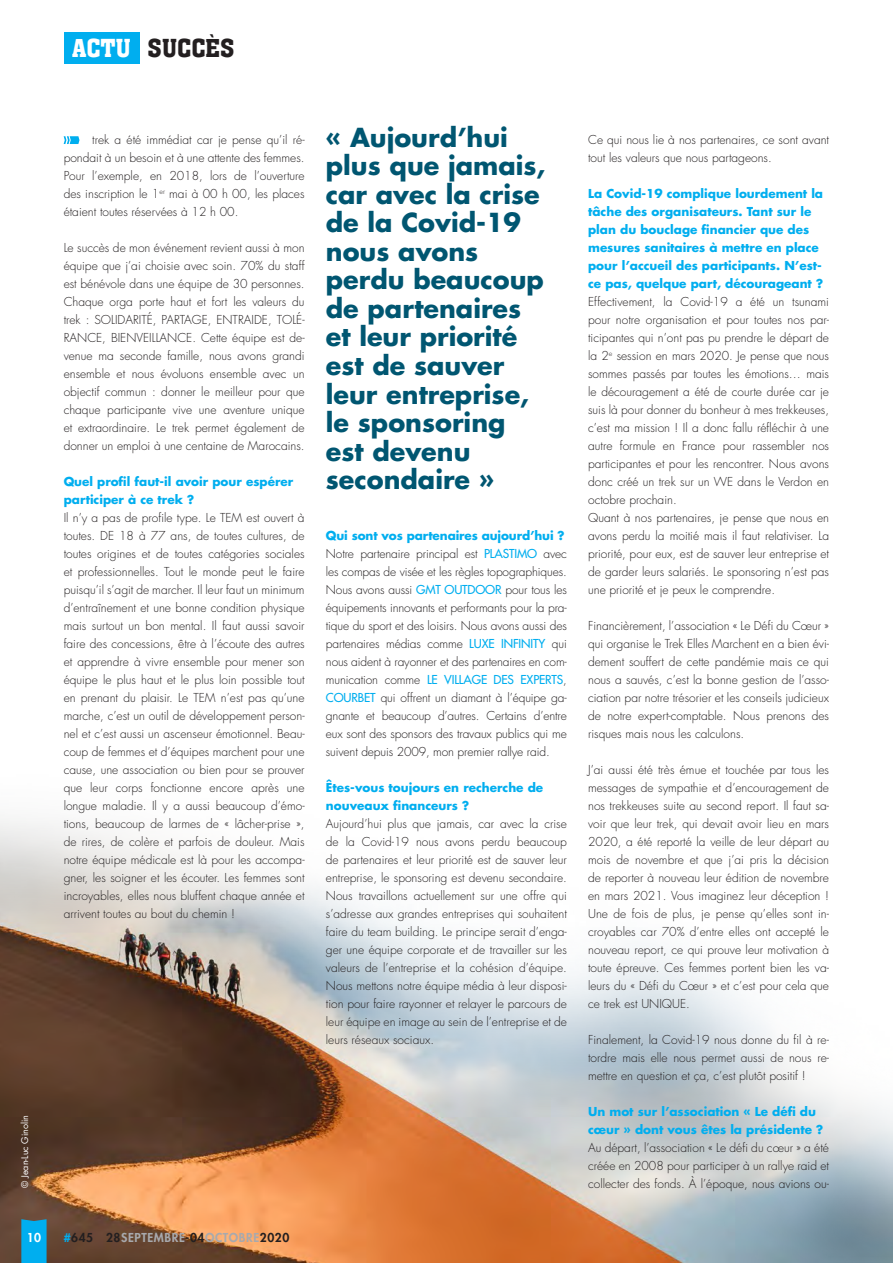
<style>
.page{position:relative;width:893px;height:1263px;background:#fff}
.page>*{position:absolute;margin:0;border:0;box-sizing:border-box;transform-origin:0 0}
.t1{font:27px "Aachen Medium Plain";color:#231f20}
.t2{font:700 25.5px/28.5px "Futura";color:#005671}
.t3{font:300 12px/18px "Futura";color:#231f20;text-align:justify}
.t4{font:700 12px/18px "Futura";color:#00aeef}
.t5{font:800 12px "Futura";letter-spacing:.05em;color:#a8a9ad}
.t6{font:800 12px "Futura";color:#fff}
.t7{font:9px "Futura";color:#fff}
.s1{color:#fff}
.s2{color:#00aeef}
.s3{color:#231f20}
.s4{font-weight:400;color:#00aeef}
</style>
<div class="page">
<img style="left:0;top:819px;width:893px;height:444px">
<svg style="left:21px;top:1219px;width:26px;height:44px"></svg>
<div style="left:64px;top:32px;width:75px;height:32px;background:#00aeef"></div>
<svg style="left:64px;top:136px;width:15px;height:8px"></svg>
<p class="t1" style="left:72px;top:34px;width:164px"><span class="s1">ACTU</span> SUCCÈS</p>
<p class="t3" style="left:64px;top:131px;width:242px;text-indent:29px">trek a été immédiat car je pense qu’il ré&shy;pondait à un besoin et à une attente des femmes.<br>Pour l’exemple, en 2018, lors de l’ouverture des inscription le 1<sup>er</sup> mai à 00 h 00, les places étaient toutes réservées à 12 h 00.</p>
<p class="t3" style="left:64px;top:239px;width:242px">Le succès de mon événement revient aussi à mon équipe que j’ai choisie avec soin. 70% du staff est bénévole dans une équipe de 30 personnes.<br>Chaque orga porte haut et fort les valeurs du trek : SOLIDARITÉ, PARTAGE, ENTRAIDE, TOLÉ-RANCE, BIENVEILLANCE. Cette équipe est de&shy;venue ma seconde famille, nous avons grandi ensemble et nous évoluons ensemble avec un objectif commun : donner le meilleur pour que chaque participante vive une aventure unique et extraordinaire. Le trek permet également de donner un emploi à une centaine de Marocains.</p>
<p class="t4" style="left:64px;top:472px;width:231px">Quel profil faut-il avoir pour espérer participer à ce trek ?</p>
<p class="t3" style="left:64px;top:509px;width:242px">Il n’y a pas de profile type. Le TEM est ouvert à toutes. DE 18 à 77 ans, de toutes cultures, de toutes origines et de toutes catégories sociales et professionnelles. Tout le monde peut le faire puisqu’il s’agit de marcher. Il leur faut un minimum d’entraînement et une bonne condition physique mais surtout un bon mental. Il faut aussi savoir faire des concessions, être à l’écoute des autres et apprendre à vivre ensemble pour mener son équipe le plus haut et le plus loin possible tout en prenant du plaisir. Le TEM n’est pas qu’une marche, c’est un outil de développement person&shy;nel et c’est aussi un ascenseur émotionnel. Beau&shy;coup de femmes et d’équipes marchent pour une cause, une association ou bien pour se prouver que leur corps fonctionne encore après une longue maladie. Il y a aussi beaucoup d’émo&shy;tions, beaucoup de larmes de « lâcher-prise », de rires, de colère et parfois de douleur. Mais notre équipe médicale est là pour les accompa&shy;gner, les soigner et les écouter. Les femmes sont incroyables, elles nous bluffent chaque année et arrivent toutes au bout du chemin !</p>
<p class="t7" style="left:19px;top:1188px;width:75px;rotate:-90deg">© Jean-Luc Ginolin</p>
<p class="t6" style="left:27px;top:1229px;width:16px">10</p>
<p class="t5" style="left:64px;top:1229px;width:227px"><span class="s2">#</span><span class="s3">645 28</span>SEPTEMBRE<span class="s3">-04</span>OCTOBRE<span class="s3">2020</span></p>
<p class="t2" style="left:326px;top:122px;width:221px">« Aujourd’hui plus que jamais, car avec la crise de la Covid-19 nous avons perdu beaucoup de partenaires et leur priorité est de sauver leur entreprise, le sponsoring est devenu secondaire »</p>
<p class="t4" style="left:326px;top:526px;width:240px">Qui sont vos partenaires aujourd’hui ?</p>
<p class="t3" style="left:326px;top:545px;width:242px">Notre partenaire principal est <span class="s4">PLASTIMO</span> avec les compas de visée et les règles topographiques.<br>Nous avons aussi <span class="s4">GMT OUTDOOR</span> pour tous les équipements innovants et performants pour la pra&shy;tique du sport et des loisirs. Nous avons aussi des partenaires médias comme <span class="s4">LUXE INFINITY</span> qui nous aident à rayonner et des partenaires en com&shy;munication comme <span class="s4">LE VILLAGE DES EXPERTS</span>, <span class="s4">COURBET</span> qui offrent un diamant à l’équipe ga&shy;gnante et beaucoup d’autres. Certains d’entre eux sont des sponsors des travaux publics qui me suivent depuis 2009, mon premier rallye raid.</p>
<p class="t4" style="left:326px;top:778px;width:219px">Êtes-vous toujours en recherche de nouveaux financeurs ?</p>
<p class="t3" style="left:326px;top:815px;width:242px">Aujourd’hui plus que jamais, car avec la crise de la Covid-19 nous avons perdu beaucoup de partenaires et leur priorité est de sauver leur entreprise, le sponsoring est devenu secondaire.<br>Nous travaillons actuellement sur une offre qui s’adresse aux grandes entreprises qui souhaitent faire du team building. Le principe serait d’enga&shy;ger une équipe corporate et de travailler sur les valeurs de l’entreprise et la cohésion d’équipe.<br>Nous mettons notre équipe média à leur disposi&shy;tion pour faire rayonner et relayer le parcours de leur équipe en image au sein de l’entreprise et de leurs réseaux sociaux.</p>
<p class="t3" style="left:588px;top:131px;width:242px">Ce qui nous lie à nos partenaires, ce sont avant tout les valeurs que nous partageons.</p>
<p class="t4" style="left:588px;top:184px;width:237px">La Covid-19 complique lourdement la tâche des organisateurs. Tant sur le plan du bouclage financier que des mesures sanitaires à mettre en place pour l’accueil des participants. N’est&shy;ce pas, quelque part, décourageant ?</p>
<p class="t3" style="left:588px;top:293px;width:242px">Effectivement, la Covid-19 a été un tsunami pour notre organisation et pour toutes nos par&shy;ticipantes qui n’ont pas pu prendre le départ de la 2<sup>e</sup> session en mars 2020. Je pense que nous sommes passés par toutes les émotions… mais le découragement a été de courte durée car je suis là pour donner du bonheur à mes trekkeuses, c’est ma mission ! Il a donc fallu réfléchir à une autre formule en France pour rassembler nos participantes et pour les rencontrer. Nous avons donc créé un trek sur un WE dans le Verdon en octobre prochain.</p>
<p class="t3" style="left:588px;top:509px;width:242px">Quant à nos partenaires, je pense que nous en avons perdu la moitié mais il faut relativiser. La priorité, pour eux, est de sauver leur entreprise et de garder leurs salariés. Le sponsoring n’est pas une priorité et je peux le comprendre.</p>
<p class="t3" style="left:588px;top:617px;width:242px">Financièrement, l’association « Le Défi du Cœur » qui organise le Trek Elles Marchent en a bien évi&shy;dement souffert de cette pandémie mais ce qui nous a sauvés, c’est la bonne gestion de l’asso&shy;ciation par notre trésorier et les conseils judicieux de notre expert-comptable. Nous prenons des risques mais nous les calculons.</p>
<p class="t3" style="left:588px;top:761px;width:242px">J’ai aussi été très émue et touchée par tous les messages de sympathie et d’encouragement de nos trekkeuses suite au second report. Il faut sa&shy;voir que leur trek, qui devait avoir lieu en mars 2020, a été reporté la veille de leur départ au mois de novembre et que j’ai pris la décision de reporter à nouveau leur édition de novembre en mars 2021. Vous imaginez leur déception !<br>Une de fois de plus, je pense qu’elles sont in&shy;croyables car 70% d’entre elles ont accepté le nouveau report, ce qui prouve leur motivation à toute épreuve. Ces femmes portent bien les va&shy;leurs du « Défi du Cœur » et c’est pour cela que ce trek est UNIQUE.</p>
<p class="t3" style="left:588px;top:1031px;width:242px">Finalement, la Covid-19 nous donne du fil à re&shy;tordre mais elle nous permet aussi de nous re&shy;mettre en question et ça, c’est plutôt positif !</p>
<p class="t4" style="left:588px;top:1102px;width:237px">Un mot sur l’association « Le défi du cœur » dont vous êtes la présidente ?</p>
<p class="t3" style="left:588px;top:1139px;width:242px">Au départ, l’association « Le défi du cœur » a été créée en 2008 pour participer à un rallye raid et</p>
<p class="t3" style="left:588px;top:1175px;width:242px">collecter des fonds. À l’époque, nous avions ou-</p>
</div>
